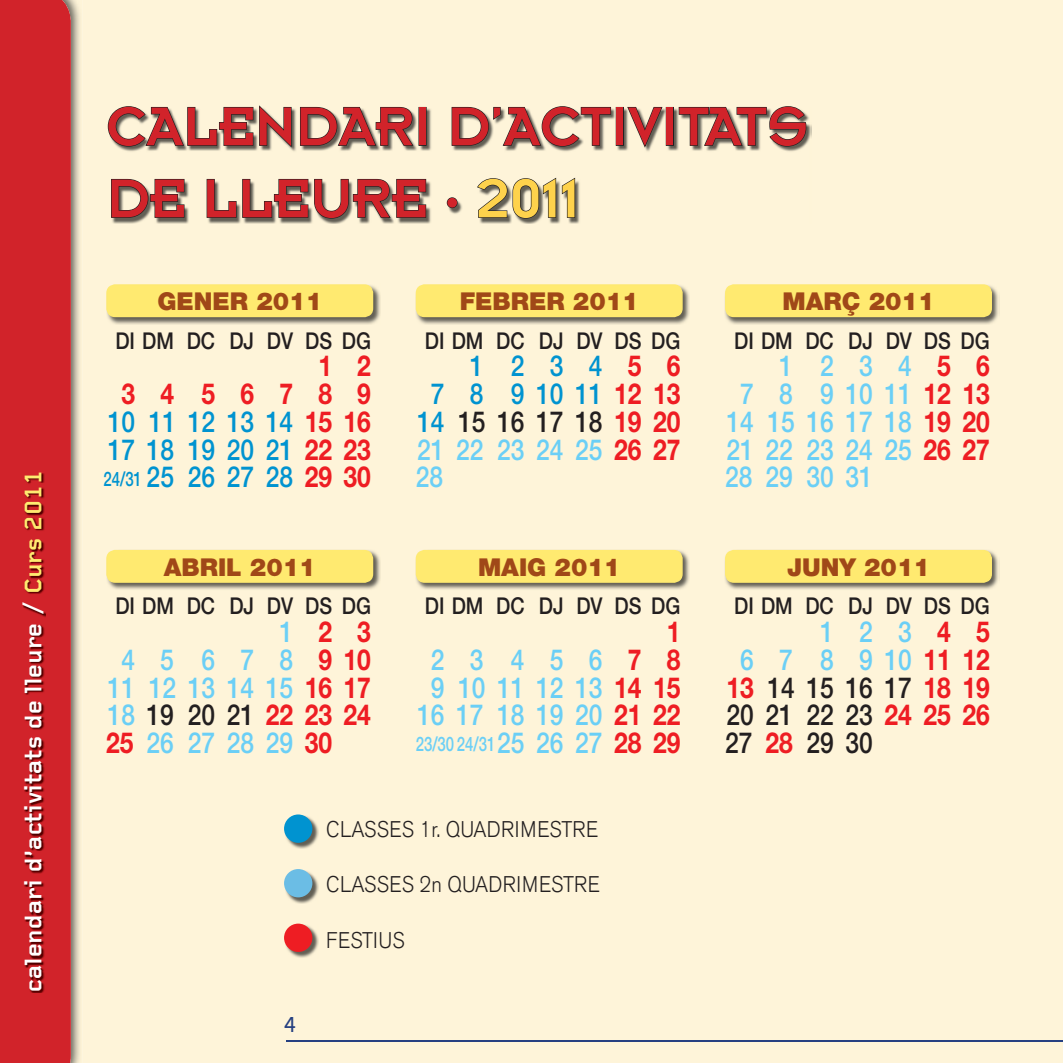
<style>
.page{position:relative;width:1063px;height:1063px;background:#fff}
.page>*{position:absolute;margin:0;border:0;box-sizing:border-box;transform-origin:0 0}
.t1{font:60px/72px "Insignia A";color:#d1232a}
.t2{font:500 29px/27.8px "Helvetica Neue";color:#6bcff6;text-align:right;scale:.85 1}
.t3{font:500 29px/27.8px "Helvetica Neue";color:#0093d0;text-align:right;scale:.85 1}
.t4{font:500 29px "Helvetica Neue";color:#231f20;scale:.85 1}
.t5{font:700 29px "Helvetica Neue";color:#ee1d23;scale:.85 1}
.t6{font:700 25px "Foundry Gridnik";color:#fff}
.t7{font:900 24.75px "Helvetica Neue";color:#a04818}
.t8{font:500 23.25px "Helvetica Neue";color:#231f20;scale:.85 1}
.t9{font:300 22.5px "Akzidenz Grotesk BE";color:#231f20;scale:.9 1}
.t10{font:500 22.5px "Foundry Gridnik";color:#253f8e}
.t11{font:500 20px "Helvetica Neue";color:#6bcff6;scale:.75 1}
.t12{font:500 20px "Helvetica Neue";color:#0093d0;scale:.75 1}
.s1{color:#ffea70}
.s2{color:#fed24c}
.s3{font-weight:700;color:#ee1d23}
.s4{font-weight:500;color:#6bcff6}
.s5{color:#6bcff6}
.s6{color:#0093d0}
</style>
<div class="page">
<div style="left:82px;top:0;width:981px;height:1063px;background:#fef4d9"></div>
<hr style="left:286px;top:1040px;width:777px;height:1px;background:#264081">
<div style="left:285px;top:1017px;width:10px;height:15px;background:#fef4d9"></div>
<img style="left:71px;top:0;width:11px;height:1063px">
<div style="left:0;top:0;width:71px;height:1063px;background:#d1232a"></div>
<img style="left:23px;top:473px;width:23px;height:520px">
<img style="left:106px;top:284px;width:274px;height:40px">
<div style="left:107px;top:285px;width:266px;height:31px;background:#ffea70;border-radius:8px"></div>
<div style="left:106px;top:284px;width:267px;height:33px;border:1px solid #ffea70;border-radius:8px"></div>
<img style="left:415px;top:284px;width:275px;height:40px">
<div style="left:416px;top:285px;width:266px;height:31px;background:#ffea70;border-radius:8px"></div>
<div style="left:416px;top:284px;width:267px;height:33px;border:1px solid #ffea70;border-radius:8px"></div>
<img style="left:724px;top:284px;width:275px;height:40px">
<div style="left:726px;top:285px;width:265px;height:31px;background:#ffea70;border-radius:8px"></div>
<div style="left:725px;top:284px;width:267px;height:33px;border:1px solid #ffea70;border-radius:8px"></div>
<img style="left:106px;top:549px;width:274px;height:41px">
<div style="left:107px;top:551px;width:266px;height:31px;background:#ffea70;border-radius:8px"></div>
<div style="left:106px;top:550px;width:267px;height:33px;border:1px solid #ffea70;border-radius:8px"></div>
<img style="left:415px;top:549px;width:275px;height:41px">
<div style="left:416px;top:551px;width:266px;height:31px;background:#ffea70;border-radius:8px"></div>
<div style="left:416px;top:550px;width:267px;height:33px;border:1px solid #ffea70;border-radius:8px"></div>
<img style="left:724px;top:549px;width:275px;height:41px">
<div style="left:726px;top:551px;width:265px;height:31px;background:#ffea70;border-radius:8px"></div>
<div style="left:725px;top:550px;width:267px;height:33px;border:1px solid #ffea70;border-radius:8px"></div>
<img style="left:285px;top:815px;width:34px;height:34px">
<div style="left:285px;top:816px;width:26px;height:26px;background:#0093d0;border-radius:50%"></div>
<div style="left:284px;top:814px;width:28px;height:29px;border:2px solid #0093d0;border-radius:50%"></div>
<img style="left:285px;top:870px;width:34px;height:34px">
<div style="left:285px;top:870px;width:26px;height:26px;background:#6bbde5;border-radius:50%"></div>
<div style="left:284px;top:869px;width:28px;height:28px;border:2px solid #6bbde5;border-radius:50%"></div>
<img style="left:285px;top:924px;width:34px;height:34px">
<div style="left:285px;top:925px;width:26px;height:26px;background:#ee1d23;border-radius:50%"></div>
<div style="left:284px;top:924px;width:28px;height:28px;border:2px solid #ee1d23;border-radius:50%"></div>
<img style="left:109px;top:107px;width:702px;height:116px">
<svg style="left:107px;top:104px;width:186px;height:44px;background:#a69f8f"></svg>
<svg style="left:299px;top:106px;width:116px;height:41px;background:#999383"></svg>
<div style="left:418px;top:107px;width:9px;height:39px;border:1px solid #231f20"></div>
<svg style="left:451px;top:106px;width:161px;height:41px;background:#a9a291"></svg>
<div style="left:616px;top:107px;width:8px;height:39px;border:1px solid #231f20"></div>
<svg style="left:626px;top:106px;width:37px;height:42px;background:#b4ad9b"></svg>
<div style="left:666px;top:107px;width:8px;height:39px;border:1px solid #231f20"></div>
<svg style="left:678px;top:106px;width:129px;height:41px;background:#9e9788"></svg>
<svg style="left:110px;top:178px;width:75px;height:41px;background:#958f80"></svg>
<svg style="left:206px;top:178px;width:221px;height:41px;background:#a19a8a"></svg>
<div style="left:447px;top:197px;width:11px;height:11px;border:1px solid #231f20;border-radius:50%"></div>
<svg style="left:476px;top:177px;width:100px;height:42px;background:#a29c8c"></svg>
<p class="t6" style="left:19px;top:992px;width:524px;rotate:-90deg">calendari d’activitats de lleure / <span class="s1">Curs 2011</span></p>
<h1 class="t1" style="left:106px;top:90px;width:703px">CALENDARI D’ACTIVITATS<br>DE LLEURE · <span class="s2">2011</span></h1>
<p class="t7" style="left:157px;top:286px;width:166px">GENER 2011</p>
<p class="t8" style="left:115px;top:327px;width:302px">DI DM DC DJ DV DS DG</p>
<p class="t3" style="left:108px;top:352px;width:311px"><span class="s3">1 2<br>3 4 5 6 7 8 9<br></span>10 11 12 13 14 <span class="s3">15 16<br></span>17 18 19 20 21 <span class="s3">22 23<br></span>25 26 27 28 <span class="s3">29 30</span></p>
<p class="t12" style="left:103px;top:467px;width:53px">24/31</p>
<p class="t7" style="left:164px;top:552px;width:154px">ABRIL 2011</p>
<p class="t8" style="left:115px;top:592px;width:302px">DI DM DC DJ DV DS DG</p>
<p class="t5" style="left:279px;top:614px;width:109px"><span class="s4">1</span>23</p>
<p class="t2" style="left:121px;top:645px;width:295px">4 5 6 7 8 <span class="s3">910</span></p>
<p class="t2" style="left:108px;top:673px;width:311px">11 12 13 14 15 <span class="s3">16 17</span></p>
<p class="t4" style="left:108px;top:698px;width:311px"><span class="s5">18</span> 19 20 21 <span class="s3">22 23 24</span></p>
<p class="t2" style="left:106px;top:729px;width:267px"><span class="s3">25</span> 26 27 28 29 <span class="s3">30</span></p>
<p class="t7" style="left:460px;top:286px;width:180px">FEBRER 2011</p>
<p class="t8" style="left:425px;top:327px;width:302px">DI DM DC DJ DV DS DG</p>
<p class="t3" style="left:470px;top:352px;width:249px">1 2 3 4<span class="s3">56</span></p>
<p class="t3" style="left:431px;top:380px;width:295px">7 8 9 10 11 <span class="s3">12 13</span></p>
<p class="t4" style="left:417px;top:404px;width:311px"><span class="s6">14</span> 15 16 17 18 <span class="s3">19 20</span></p>
<p class="t2" style="left:417px;top:435px;width:311px">21 22 23 24 25 <span class="s3">26 27</span></p>
<p class="t2" style="left:416px;top:463px;width:34px">28</p>
<p class="t7" style="left:478px;top:552px;width:144px">MAIG 2011</p>
<p class="t8" style="left:425px;top:592px;width:302px">DI DM DC DJ DV DS DG</p>
<p class="t2" style="left:417px;top:618px;width:311px"><span class="s3">1<br></span>2 3 4 5 6<span class="s3">78<br></span>9 10 11 12 13 <span class="s3">14 15<br></span>16 17 18 19 20 <span class="s3">21 22<br></span>25 26 27 <span class="s3">28 29</span></p>
<p class="t11" style="left:416px;top:732px;width:108px">23/30 24/31</p>
<p class="t10" style="left:283px;top:1013px;width:15px">4</p>
<p class="t9" style="left:326px;top:817px;width:304px">CLASSES 1r. QUADRIMESTRE</p>
<p class="t9" style="left:326px;top:871px;width:306px">CLASSES 2n QUADRIMESTRE</p>
<p class="t9" style="left:326px;top:928px;width:89px">FESTIUS</p>
<p class="t7" style="left:783px;top:286px;width:154px">MARÇ 2011</p>
<p class="t8" style="left:734px;top:327px;width:302px">DI DM DC DJ DV DS DG</p>
<p class="t2" style="left:779px;top:352px;width:249px">1 2 3 4<span class="s3">56</span></p>
<p class="t2" style="left:740px;top:380px;width:295px">7 8 9 10 11 <span class="s3">12 13</span></p>
<p class="t2" style="left:726px;top:407px;width:311px">14 15 16 17 18 <span class="s3">19 20</span></p>
<p class="t2" style="left:726px;top:435px;width:311px">21 22 23 24 25 <span class="s3">26 27</span></p>
<p class="t2" style="left:725px;top:463px;width:175px">28 29 30 31</p>
<p class="t7" style="left:787px;top:552px;width:144px">JUNY 2011</p>
<p class="t8" style="left:734px;top:592px;width:302px">DI DM DC DJ DV DS DG</p>
<p class="t2" style="left:820px;top:618px;width:201px">1 2 3<span class="s3">45</span></p>
<p class="t2" style="left:740px;top:645px;width:295px">6 7 8 9 10 <span class="s3">11 12</span></p>
<p class="t4" style="left:726px;top:670px;width:311px"><span class="s3">13</span> 14 15 16 17 <span class="s3">18 19</span></p>
<p class="t4" style="left:726px;top:698px;width:311px">20 21 22 23 <span class="s3">24 25 26</span></p>
<p class="t4" style="left:725px;top:725px;width:175px">27 <span class="s3">28</span> 29 30</p>
</div>
